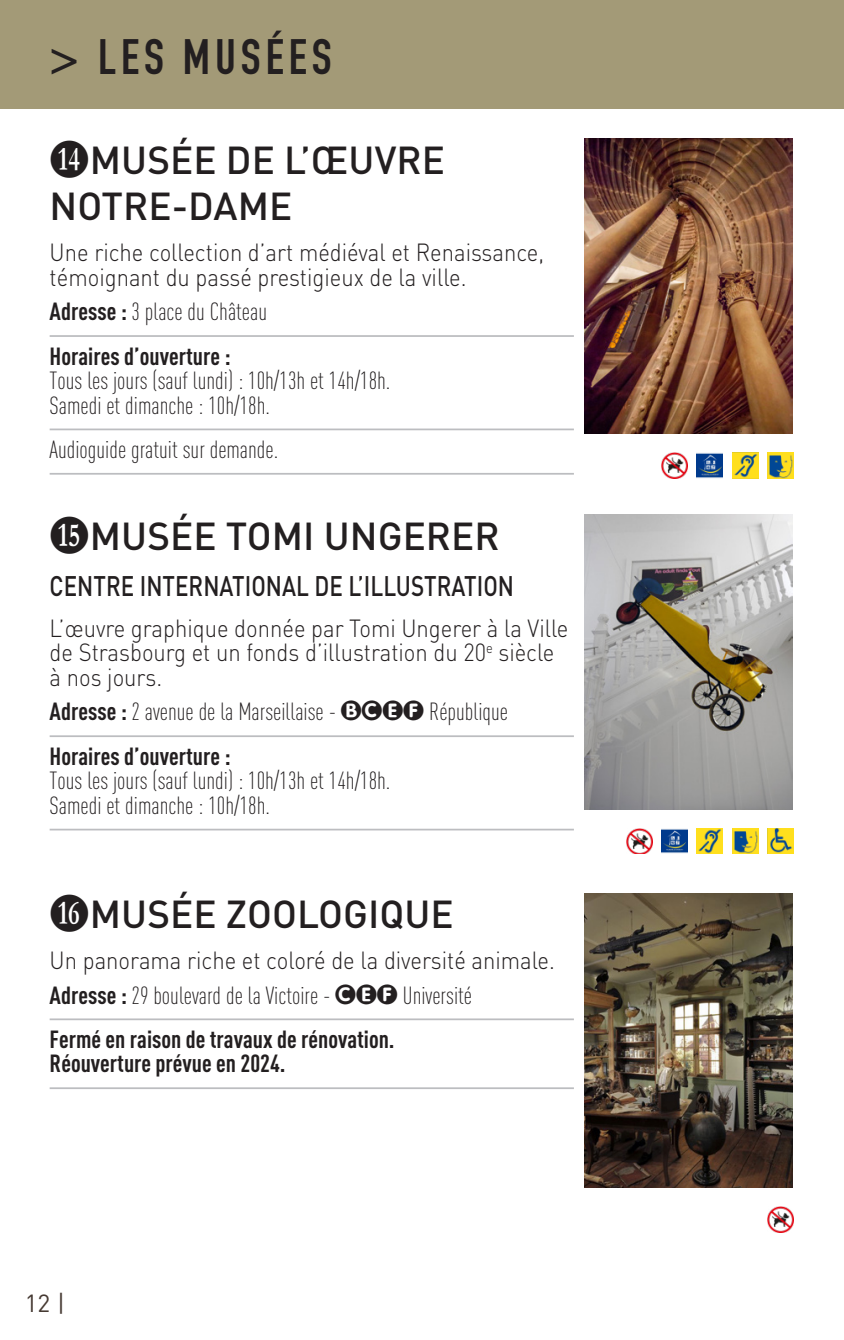
<style>
.page{position:relative;width:844px;height:1340px;background:#fff}
.page>*{position:absolute;margin:0;border:0;box-sizing:border-box;transform-origin:0 0}
.t1{font:49px "DIN Engschrift Std";letter-spacing:.1em;color:#231f20}
.Titre_fiche{font:500 38.5px/46.2px "DIN";color:#231f20}
.Titre_fiche-2{font:500 28px "DIN";color:#231f20;scale:.8 1}
.paragraphe_avec_file{font:300 24.5px/24.5px "DIN Cond";color:#231f20}
.accroche{font:300 24.5px/24.5px "DIN";color:#231f20;scale:.9 1}
.paragraphe_avec_file-2{font:700 24.5px/24.5px "DIN Cond";color:#231f20}
.t2{font:24.5px "DIN";color:#463a33}
.s1{font-family:"Numberpile";font-weight:400;font-size:35px}
.s2{font-weight:700}
.s3{font-family:"Circled";font-weight:400}
</style>
<div class="page">
<div style="left:0;top:0;width:843px;height:109px;background:#a39a77"></div>
<hr style="left:843px;top:0;width:1px;height:109px;background:#a39a77">
<img style="left:584px;top:139px;width:208px;height:295px">
<img style="left:661px;top:452px;width:26px;height:26px">
<img style="left:696px;top:453px;width:26px;height:25px">
<img style="left:732px;top:452px;width:26px;height:26px">
<img style="left:767px;top:452px;width:26px;height:26px">
<img style="left:584px;top:514px;width:208px;height:295px">
<img style="left:626px;top:828px;width:26px;height:25px">
<img style="left:661px;top:829px;width:26px;height:24px">
<img style="left:696px;top:828px;width:26px;height:25px">
<img style="left:732px;top:828px;width:26px;height:25px">
<img style="left:767px;top:828px;width:26px;height:25px">
<img style="left:584px;top:893px;width:208px;height:294px">
<img style="left:767px;top:1206px;width:26px;height:26px">
<hr style="left:50px;top:335px;width:523px;height:2px;background:#bcbdc0">
<hr style="left:50px;top:428px;width:523px;height:2px;background:#bcbdc0">
<hr style="left:50px;top:473px;width:523px;height:1px;background:#bcbdc0">
<hr style="left:50px;top:735px;width:523px;height:2px;background:#bcbdc0">
<hr style="left:50px;top:828px;width:523px;height:2px;background:#bcbdc0">
<hr style="left:50px;top:1018px;width:523px;height:2px;background:#bcbdc0">
<hr style="left:50px;top:1087px;width:523px;height:2px;background:#bcbdc0">
<p class="t1" style="left:50px;top:28px;width:283px">&gt; LES MUSÉES</p>
<p class="Titre_fiche" style="left:50px;top:136px;width:397px"><span class="s1">O</span>MUSÉE DE L’ŒUVRE<br>NOTRE-DAME</p>
<p class="accroche" style="left:50px;top:240px;width:550px">Une riche collection d’art médiéval et Renaissance, témoignant du passé prestigieux de la ville.</p>
<p class="paragraphe_avec_file" style="left:50px;top:299px;width:219px"><span class="s2">Adresse :</span> 3 place du Château</p>
<p class="paragraphe_avec_file" style="left:50px;top:344px;width:342px"><span class="s2">Horaires d’ouverture :<br></span>Tous les jours (sauf lundi) : 10h/13h et 14h/18h.<br>Samedi et dimanche : 10h/18h.</p>
<p class="paragraphe_avec_file" style="left:50px;top:437px;width:230px">Audioguide gratuit sur demande.</p>
<p class="Titre_fiche" style="left:50px;top:511px;width:451px"><span class="s1">P</span>MUSÉE TOMI UNGERER</p>
<p class="Titre_fiche-2" style="left:50px;top:568px;width:582px">CENTRE INTERNATIONAL DE L’ILLUSTRATION</p>
<p class="accroche" style="left:50px;top:615px;width:577px">L’œuvre graphique donnée par Tomi Ungerer à la Ville de Strasbourg et un fonds d’illustration du 20<sup>e</sup> siècle à nos jours.</p>
<p class="paragraphe_avec_file" style="left:50px;top:699px;width:460px"><span class="s2">Adresse :</span> 2 avenue de la Marseillaise - <span class="s3">BCEF</span> République</p>
<p class="paragraphe_avec_file" style="left:50px;top:744px;width:342px"><span class="s2">Horaires d’ouverture :<br></span>Tous les jours (sauf lundi) : 10h/13h et 14h/18h.<br>Samedi et dimanche : 10h/18h.</p>
<p class="Titre_fiche" style="left:50px;top:890px;width:405px"><span class="s1">Q</span>MUSÉE ZOOLOGIQUE</p>
<p class="accroche" style="left:50px;top:947px;width:563px">Un panorama riche et coloré de la diversité animale.</p>
<p class="paragraphe_avec_file" style="left:50px;top:982px;width:424px"><span class="s2">Adresse :</span> 29 boulevard de la Victoire - <span class="s3">CEF</span> Université</p>
<p class="paragraphe_avec_file-2" style="left:50px;top:1026px;width:346px">Fermé en raison de travaux de rénovation.<br>Réouverture prévue en 2024.</p>
<p class="t2" style="left:25px;top:1287px;width:42px">12 |</p>
</div>
